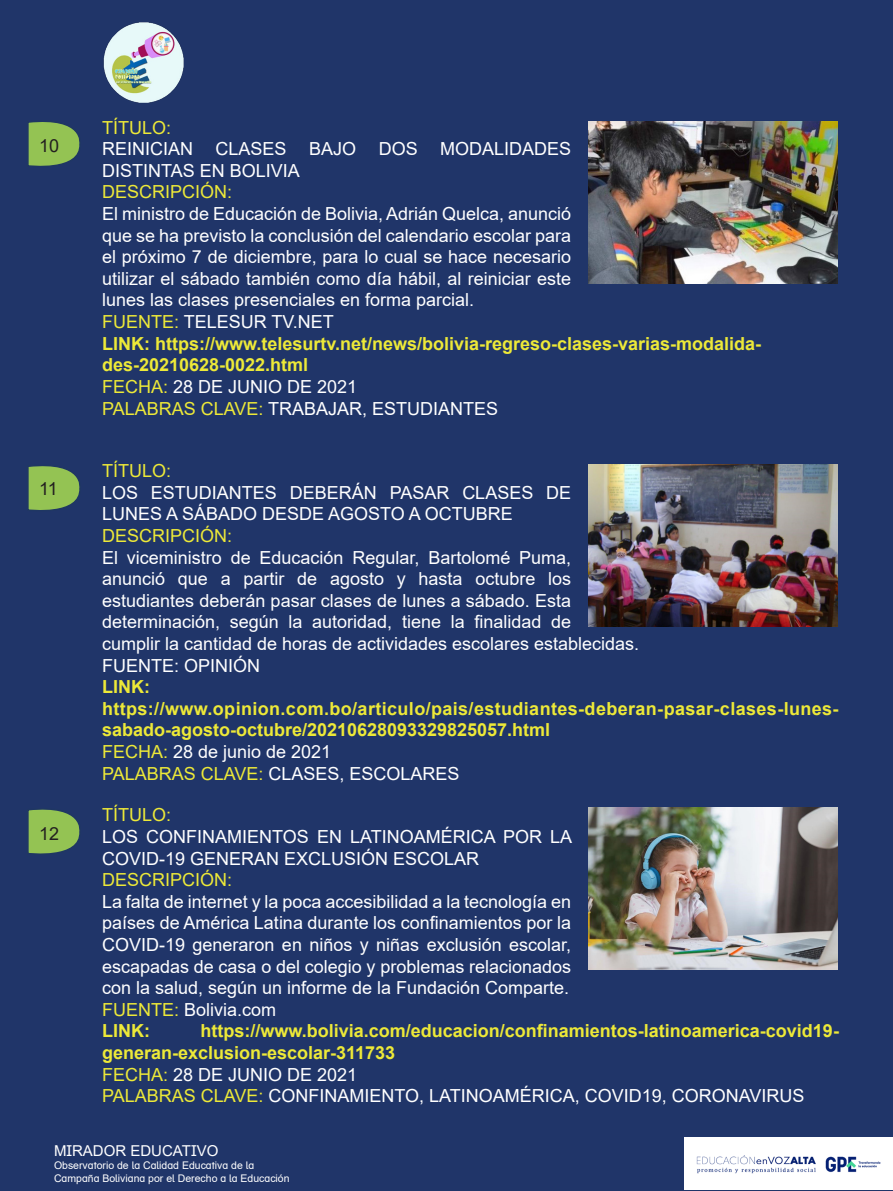
<style>
.page{position:relative;width:893px;height:1191px;background:#203569}
.page>*{position:absolute;margin:0;border:0;box-sizing:border-box;transform-origin:0 0}
.t1{font:18px/21.6px "Arial";color:#fff}
.t2{font:700 18px/21.6px "Arial";color:#ede938}
.t3{font:700 18px/21.6px "Arial";letter-spacing:.02em;color:#ede938}
.t4{font:18px "Arial";color:#ede938}
.t5{font:18px "Arial";color:#231f20}
.t6{font:15px "Arial";color:#fff}
.t7{font:10.5px "Arial";color:#fff}
.s1{color:#ede938}
</style>
<div class="page">
<img style="left:103px;top:22px;width:81px;height:81px">
<svg style="left:28px;top:122px;width:52px;height:44px;background:#81ad55"></svg>
<svg style="left:28px;top:466px;width:52px;height:44px;background:#81ad55"></svg>
<svg style="left:28px;top:809px;width:52px;height:45px;background:#7faa56"></svg>
<img style="left:588px;top:122px;width:250px;height:161px">
<img style="left:588px;top:465px;width:250px;height:161px">
<img style="left:588px;top:808px;width:250px;height:161px">
<img style="left:685px;top:1137px;width:208px;height:52px">
<p class="t5" style="left:39px;top:133px;width:22px">10</p>
<p class="t5" style="left:39px;top:476px;width:20px">11</p>
<p class="t5" style="left:39px;top:821px;width:22px">12</p>
<p class="t4" style="left:102px;top:115px;width:71px">TÍTULO:</p>
<p class="t1" style="left:102px;top:138px;width:93px">REINICIAN</p>
<p class="t1" style="left:216px;top:138px;width:73px">CLASES</p>
<p class="t1" style="left:309px;top:138px;width:49px">BAJO</p>
<p class="t1" style="left:379px;top:138px;width:41px">DOS</p>
<p class="t1" style="left:440px;top:138px;width:133px">MODALIDADES</p>
<p class="t1" style="left:102px;top:160px;width:199px">DISTINTAS EN BOLIVIA</p>
<p class="t4" style="left:102px;top:180px;width:132px">DESCRIPCIÓN:</p>
<p class="t1" style="left:102px;top:203px;width:471px;text-align:justify">El ministro de Educación de Bolivia, Adrián Quelca, anunció que se ha previsto la conclusión del calendario escolar para el próximo 7 de diciembre, para lo cual se hace necesario utilizar el sábado también como día hábil, al reiniciar este lunes las clases presenciales en forma parcial.</p>
<p class="t1" style="left:102px;top:311px;width:233px"><span class="s1">FUENTE:</span> TELESUR TV.NET</p>
<p class="t2" style="left:102px;top:333px;width:661px">LINK: https://www.telesurtv.net/news/bolivia-regreso-clases-varias-modalida&shy;des-20210628-0022.html</p>
<p class="t1" style="left:102px;top:376px;width:257px"><span class="s1">FECHA:</span> 28 DE JUNIO DE 2021</p>
<p class="t1" style="left:102px;top:397px;width:398px"><span class="s1">PALABRAS CLAVE:</span> TRABAJAR, ESTUDIANTES</p>
<p class="t4" style="left:102px;top:458px;width:71px">TÍTULO:</p>
<p class="t1" style="left:102px;top:481px;width:471px">LOS ESTUDIANTES DEBERÁN PASAR CLASES DE<br>LUNES A SÁBADO DESDE AGOSTO A OCTUBRE</p>
<p class="t4" style="left:102px;top:523px;width:132px">DESCRIPCIÓN:</p>
<p class="t1" style="left:102px;top:546px;width:539px">El viceministro de Educación Regular, Bartolomé Puma,<br>anunció que a partir de agosto y hasta octubre los estudiantes deberán pasar clases de lunes a sábado. Esta determinación, según la autoridad, tiene la finalidad de<br>cumplir la cantidad de horas de actividades escolares establecidas.</p>
<p class="t1" style="left:102px;top:654px;width:160px">FUENTE: OPINIÓN</p>
<p class="t2" style="left:102px;top:676px;width:49px">LINK:</p>
<p class="t3" style="left:102px;top:698px;width:738px">https://www.opinion.com.bo/articulo/pais/estudiantes-deberan-pasar-clases-lunes&shy;sabado-agosto-octubre/20210628093329825057.html</p>
<p class="t1" style="left:102px;top:740px;width:231px"><span class="s1">FECHA:</span> 28 de junio de 2021</p>
<p class="t1" style="left:102px;top:762px;width:359px"><span class="s1">PALABRAS CLAVE:</span> CLASES, ESCOLARES</p>
<p class="t4" style="left:102px;top:802px;width:71px">TÍTULO:</p>
<p class="t1" style="left:102px;top:825px;width:472px">LOS CONFINAMIENTOS EN LATINOAMÉRICA POR LA<br>COVID-19 GENERAN EXCLUSIÓN ESCOLAR</p>
<p class="t4" style="left:102px;top:867px;width:132px">DESCRIPCIÓN:</p>
<p class="t1" style="left:102px;top:890px;width:471px;text-align:justify">La falta de internet y la poca accesibilidad a la tecnología en países de América Latina durante los confinamientos por la COVID-19 generaron en niños y niñas exclusión escolar, escapadas de casa o del colegio y problemas relacionados con la salud, según un informe de la Fundación Comparte.</p>
<p class="t1" style="left:102px;top:998px;width:176px"><span class="s1">FUENTE:</span> Bolivia.com</p>
<p class="t2" style="left:102px;top:1020px;width:49px">LINK:</p>
<p class="t2" style="left:102px;top:1020px;width:738px;text-indent:98px">https://www.bolivia.com/educacion/confinamientos-latinoamerica-covid19- generan-exclusion-escolar-311733</p>
<p class="t1" style="left:102px;top:1063px;width:257px"><span class="s1">FECHA:</span> 28 DE JUNIO DE 2021</p>
<p class="t1" style="left:102px;top:1085px;width:704px"><span class="s1">PALABRAS CLAVE:</span> CONFINAMIENTO, LATINOAMÉRICA, COVID19, CORONAVIRUS</p>
<p class="t6" style="left:54px;top:1140px;width:166px">MIRADOR EDUCATIVO</p>
<p class="t7" style="left:54px;top:1158px;width:202px">Observatorio de la Calidad Educativa de la</p>
<p class="t7" style="left:54px;top:1170px;width:237px">Campaña Boliviana por el Derecho a la Educación</p>
</div>
